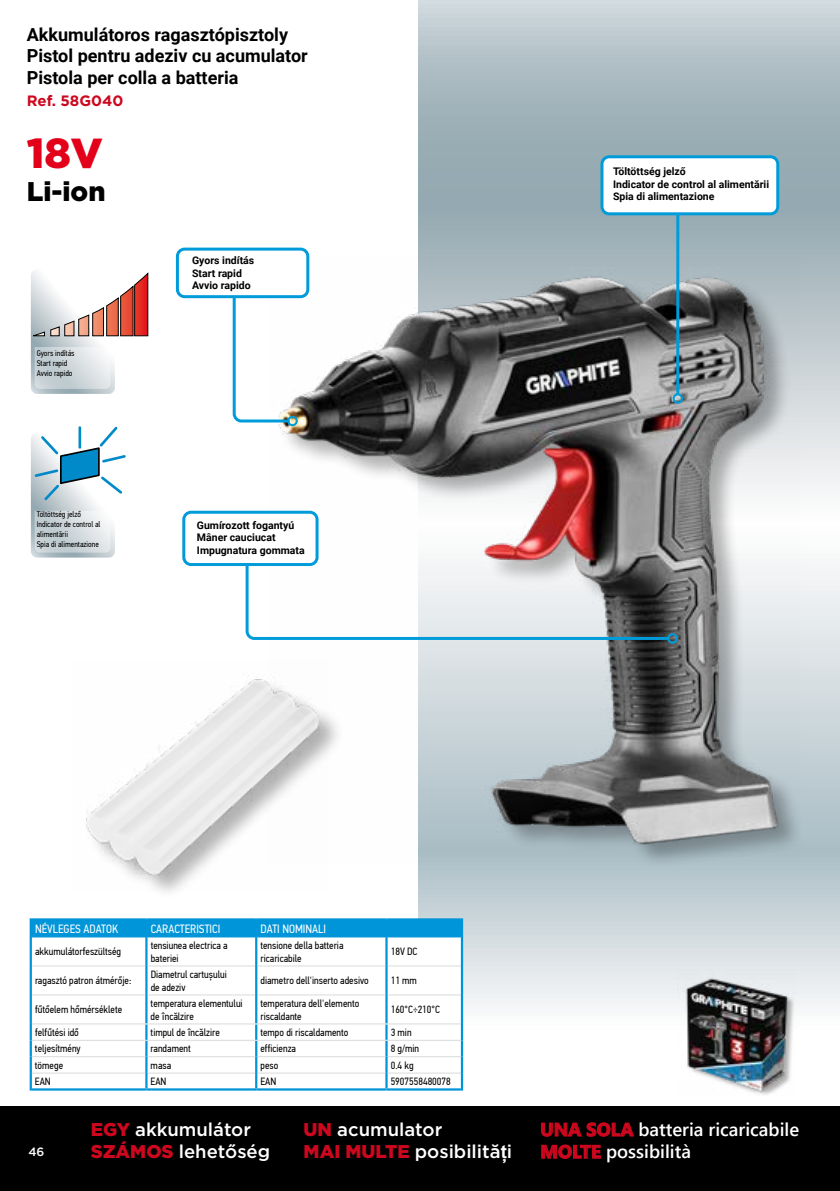
<style>
.page{position:relative;width:840px;height:1191px;background:#fff}
.page>*{position:absolute;margin:0;border:0;box-sizing:border-box;transform-origin:0 0}
.t1{font:900 42px "Gotham";color:#e2001a}
.t2{font:900 27px "Gotham";color:#000}
.t3{font:500 18.4px/22.2px "Gotham";color:#fff}
.t4{font:600 18.4px "Segoe UI";color:#fff}
.t5{font:700 18px/21.6px "Roboto";color:#000}
.t6{font:700 15px "Gotham";color:#cd071e}
.t7{font:12px "PF Din Text Cond Pro";color:#fff}
.t8{font:500 12px "Gotham";color:#fff}
.t9{font:10.4px/12.6px "PF Din Text Cond Pro";color:#000}
.t10{font:700 10.4px/12.6px "Roboto";color:#000}
.t11{font:8.2px/10px "PF Din Text Cond Pro";color:#000}
.s1{font-weight:900;color:#cd071e}
.s2{font-family:"Arial";font-weight:700}
.s3{font-weight:700;color:#cd071e}
</style>
<div class="page">
<img style="left:0;top:0;width:839px;height:1191px">
<h3 class="t5" style="left:27px;top:23px;width:282px">Akkumulátoros ragasztópisztoly<br>Pistol pentru adeziv cu acumulator<br>Pistola per colla a batteria</h3>
<h3 class="t6" style="left:27px;top:91px;width:98px">Ref. 58G040</h3>
<h1 class="t1" style="left:27px;top:124px;width:78px">18V</h1>
<h2 class="t2" style="left:27px;top:172px;width:80px">Li-ion</h2>
<p class="t11" style="left:37px;top:348px;width:39px">Gyors indítás<br>Start rapid<br>Avvio rapido</p>
<p class="t11" style="left:37px;top:509px;width:65px">Töltöttség jelző<br>Indicator de control al alimentării<br>Spia di alimentazione</p>
<p class="t10" style="left:192px;top:254px;width:64px">Gyors indítás<br>Start rapid<br>Avvio rapido</p>
<p class="t10" style="left:197px;top:518px;width:109px">Gumírozott fogantyú<br>Mâner cauciucat<br>Impugnatura gommata</p>
<p class="t7" style="left:35px;top:921px;width:85px">NÉVLEGES ADATOK</p>
<p class="t7" style="left:151px;top:921px;width:71px">CARACTERISTICI</p>
<p class="t7" style="left:260px;top:921px;width:67px">DATI NOMINALI</p>
<p class="t9" style="left:35px;top:945px;width:88px">akkumulátorfeszültség</p>
<p class="t9" style="left:151px;top:939px;width:78px">tensiunea electrica a bateriei</p>
<p class="t9" style="left:260px;top:939px;width:84px">tensione della batteria ricaricabile</p>
<p class="t9" style="left:390px;top:945px;width:28px">18V DC</p>
<p class="t9" style="left:35px;top:974px;width:98px">ragasztó patron átmérője:</p>
<p class="t9" style="left:151px;top:968px;width:78px">Diametrul cartușului de adeziv</p>
<p class="t9" style="left:260px;top:974px;width:110px">diametro dell'inserto adesivo</p>
<p class="t9" style="left:390px;top:974px;width:28px">11 mm</p>
<p class="t9" style="left:35px;top:1003px;width:89px">fűtőelem hőmérséklete</p>
<p class="t9" style="left:150px;top:997px;width:93px">temperatura elementului de încălzire</p>
<p class="t9" style="left:260px;top:997px;width:100px">temperatura dell'elemento riscaldante</p>
<p class="t9" style="left:390px;top:1003px;width:51px">160°C÷210°C</p>
<p class="t9" style="left:35px;top:1026px;width:45px">felfűtési idő</p>
<p class="t9" style="left:150px;top:1026px;width:71px">timpul de încălzire</p>
<p class="t9" style="left:260px;top:1026px;width:89px">tempo di riscaldamento</p>
<p class="t9" style="left:390px;top:1026px;width:22px">3 min</p>
<p class="t9" style="left:35px;top:1042px;width:47px">teljesítmény</p>
<p class="t9" style="left:150px;top:1042px;width:42px">randament</p>
<p class="t9" style="left:260px;top:1042px;width:37px">efficienza</p>
<p class="t9" style="left:390px;top:1042px;width:30px">8 g/min</p>
<p class="t9" style="left:35px;top:1059px;width:30px">tömege</p>
<p class="t9" style="left:150px;top:1059px;width:22px">masa</p>
<p class="t9" style="left:260px;top:1059px;width:19px">peso</p>
<p class="t9" style="left:390px;top:1059px;width:24px">0.4 kg</p>
<p class="t9" style="left:35px;top:1075px;width:17px">EAN</p>
<p class="t9" style="left:150px;top:1075px;width:17px">EAN</p>
<p class="t9" style="left:260px;top:1075px;width:17px">EAN</p>
<p class="t9" style="left:390px;top:1075px;width:62px">5907558480078</p>
<p class="t10" style="left:612px;top:165px;width:157px">Töltöttség jelző<br>Indicator de control al alimentării<br>Spia di alimentazione</p>
<h3 class="t3" style="left:91px;top:1118px;width:181px"><span class="s1">EGY</span> akkumulátor<br><span class="s1">SZÁMOS</span> lehetőség</h3>
<h3 class="t3" style="left:303px;top:1118px;width:210px"><span class="s1">UN</span> acumulator<br><span class="s1">MAI MULTE</span> posibilită<span class="s2">ț</span>i</h3>
<h3 class="t4" style="left:540px;top:1112px;width:260px"><span class="s3">UNA SOLA</span> batteria ricaricabile</h3>
<p class="t8" style="left:28px;top:1144px;width:18px">46</p>
<h3 class="t4" style="left:540px;top:1134px;width:152px"><span class="s3">MOLTE</span> possibilità</h3>
</div>
